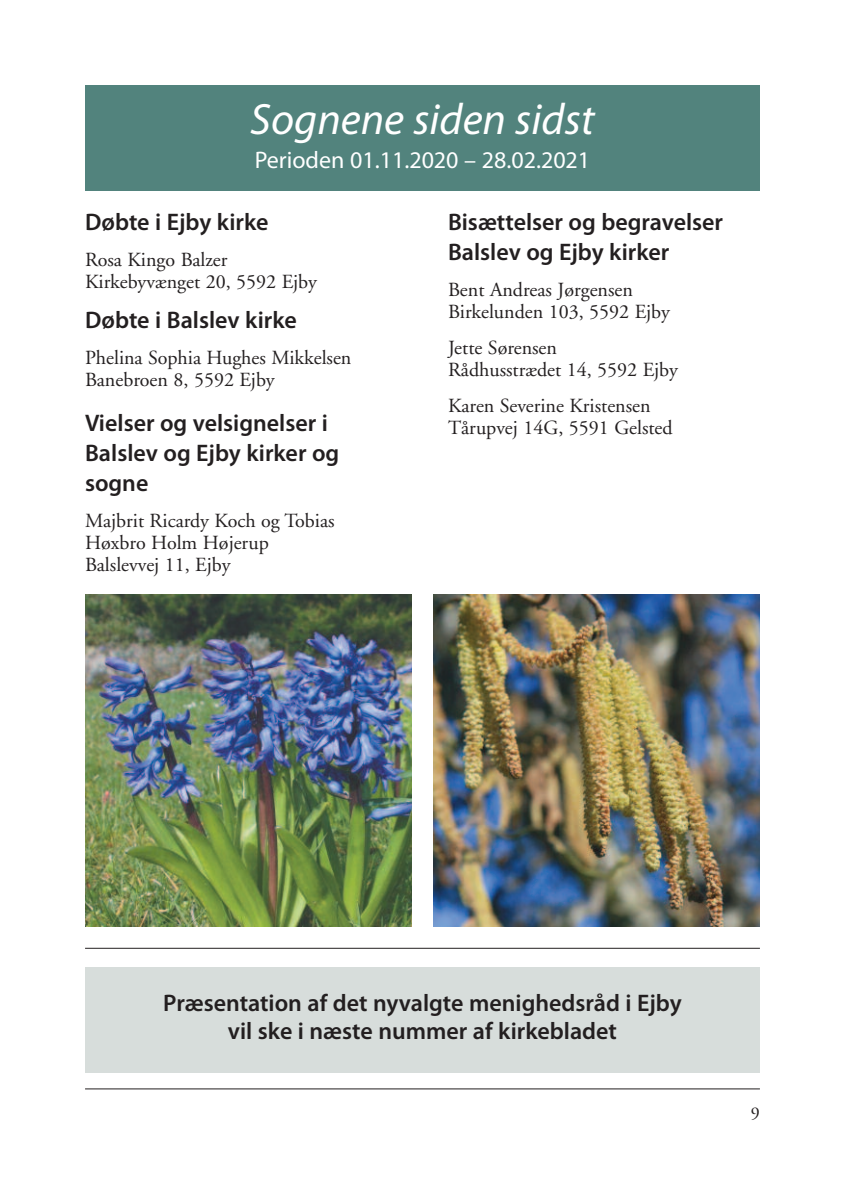
<style>
.page{position:relative;width:845px;height:1191px;background:#fff}
.page>*{position:absolute;margin:0;border:0;box-sizing:border-box;transform-origin:0 0}
.t1{font:italic 44px "Myriad Pro";color:#fff}
.t2{font:600 24px/30px "Myriad Pro";color:#231f20}
.t3{font:24px "Myriad Pro";color:#fff}
.t4{font:20px/22px "Adobe Garamond";color:#231f20}
.t5{font:18px "Adobe Garamond";color:#231f20}
</style>
<div class="page">
<hr style="left:85px;top:1088px;width:675px;height:1px;background:#231f20">
<hr style="left:85px;top:947px;width:675px;height:1px;background:#231f20">
<div style="left:85px;top:85px;width:675px;height:106px;background:#52837d"></div>
<img style="left:85px;top:595px;width:326px;height:331px">
<img style="left:434px;top:595px;width:326px;height:331px">
<div style="left:85px;top:966px;width:675px;height:106px;background:#d7dddb"></div>
<h1 class="t1" style="left:250px;top:102px;width:346px">Sognene siden sidst</h1>
<p class="t3" style="left:255px;top:151px;width:337px">Perioden 01.11.2020 – 28.02.2021</p>
<p class="t2" style="left:85px;top:209px;width:185px">Døbte i Ejby kirke</p>
<p class="t4" style="left:85px;top:250px;width:233px">Rosa Kingo Balzer<br>Kirkebyvænget 20, 5592 Ejby</p>
<p class="t2" style="left:85px;top:307px;width:213px">Døbte i Balslev kirke</p>
<p class="t4" style="left:85px;top:349px;width:268px">Phelina Sophia Hughes Mikkelsen<br>Banebroen 8, 5592 Ejby</p>
<p class="t2" style="left:85px;top:409px;width:256px">Vielser og velsignelser i<br>Balslev og Ejby kirker og sogne</p>
<p class="t4" style="left:85px;top:511px;width:251px">Majbrit Ricardy Koch og Tobias<br>Høxbro Holm Højerup<br>Balslevvej 11, Ejby</p>
<p class="t2" style="left:448px;top:209px;width:277px">Bisættelser og begravelser<br>Balslev og Ejby kirker</p>
<p class="t4" style="left:448px;top:280px;width:223px">Bent Andreas Jørgensen<br>Birkelunden 103, 5592 Ejby</p>
<p class="t4" style="left:448px;top:339px;width:231px">Jette Sørensen<br>Rådhusstrædet 14, 5592 Ejby</p>
<p class="t4" style="left:448px;top:397px;width:226px">Karen Severine Kristensen<br>Tårupvej 14G, 5591 Gelsted</p>
<p class="t2" style="left:163px;top:991px;width:520px;line-height:28px;text-align:center">Præsentation af det nyvalgte menighedsråd i Ejby vil ske i næste nummer af kirkebladet</p>
<p class="t5" style="left:751px;top:1106px;width:10px">9</p>
</div>
